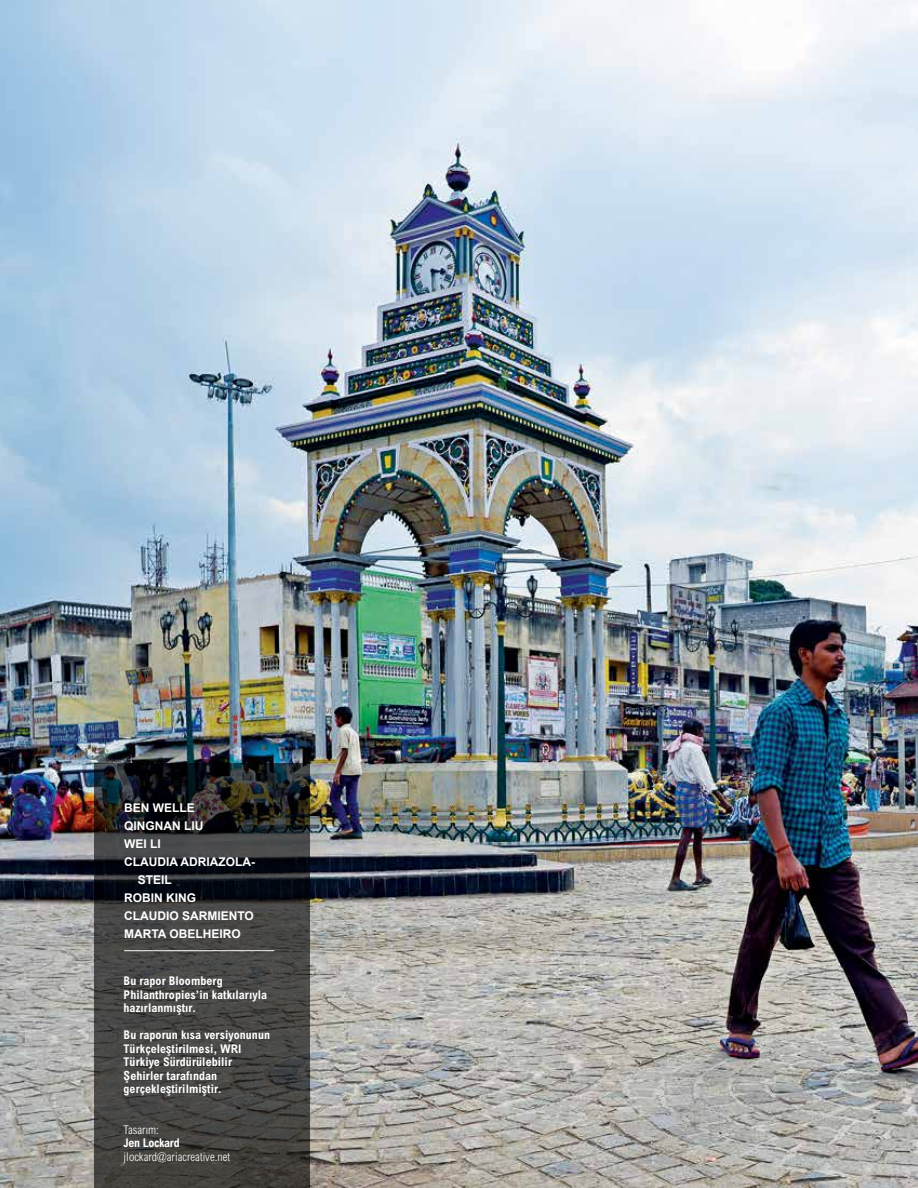
<style>
.page{position:relative;width:918px;height:1188px;background:#fff}
.page>*{position:absolute;margin:0;border:0;box-sizing:border-box;transform-origin:0 0}
.t1{font:700 condensed 12px/13.5px "Arial MT Std";letter-spacing:.005em;color:#fff}
.t2{font:700 12px "Arial";color:#fff}
.t3{font:300 condensed 12px "Arial MT Std";letter-spacing:.005em;color:#fff}
.t4{font:700 condensed 12px "Arial MT Std";letter-spacing:-.02em;color:#fff}
.s1{font-family:"Helvetica LT Std"}
</style>
<div class="page">
<img style="left:0;top:0;width:918px;height:1188px">
<svg style="left:94px;top:764px;width:216px;height:424px;background:#383938"></svg>
<hr style="left:124px;top:950px;width:150px;height:1px;background:#fff">
<p class="t2" style="left:124px;top:800px;width:72px">BEN WELLE</p>
<p class="t2" style="left:124px;top:818px;width:81px">QINGNAN LIU</p>
<p class="t2" style="left:124px;top:836px;width:38px">WEI LI</p>
<p class="t2" style="left:124px;top:854px;width:133px">CLAUDIA ADRIAZOLA-</p>
<p class="t2" style="left:138px;top:872px;width:36px">STEIL</p>
<p class="t2" style="left:124px;top:890px;width:73px">ROBIN KING</p>
<p class="t2" style="left:124px;top:908px;width:131px">CLAUDIO SARMIENTO</p>
<p class="t2" style="left:124px;top:926px;width:118px">MARTA OBELHEIRO</p>
<p class="t1" style="left:124px;top:974px;width:145px">Bu rapor Bloomberg<br>Philanthropies’in katkılarıyla hazırlanmı<span class="s1">ş</span>tır.</p>
<p class="t1" style="left:124px;top:1028px;width:148px">Bu raporun kısa versiyonunun<br>Türkçele<span class="s1">ş</span>tirilmesi, WRI<br>Türkiye Sürdürülebilir<br><span class="s1">Ş</span>ehirler tarafından gerçekle<span class="s1">ş</span>tirilmi<span class="s1">ş</span>tir.</p>
<p class="t3" style="left:124px;top:1123px;width:37px">Tasarım:</p>
<p class="t4" style="left:124px;top:1136px;width:58px">Jen Lockard</p>
<p class="t3" style="left:124px;top:1150px;width:108px">jlockard@ariacreative.net</p>
</div>
